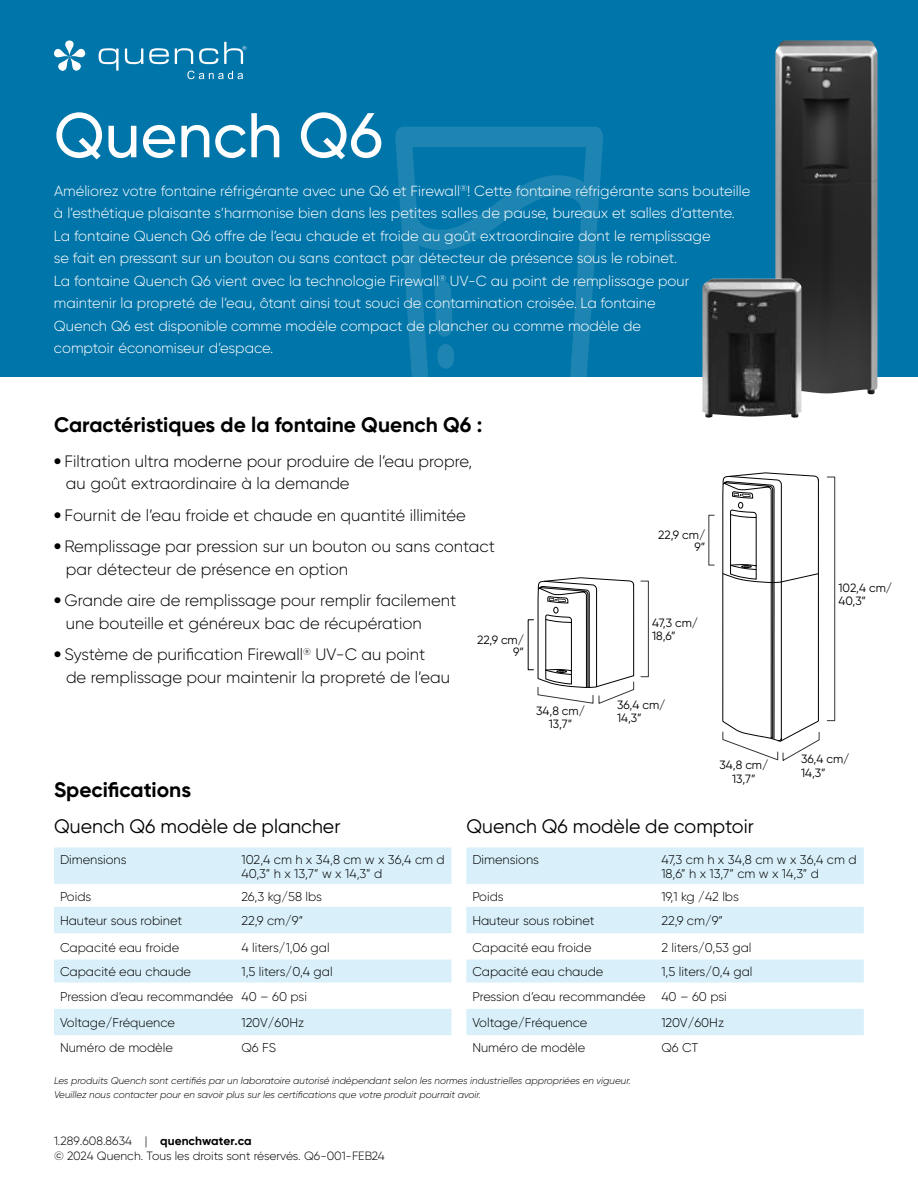
<style>
.page{position:relative;width:918px;height:1188px;background:#fff}
.page>*{position:absolute;margin:0;border:0;box-sizing:border-box;transform-origin:0 0}
.t1{font:500 63px "Gilroy";color:#fff}
.t2{font:700 21px "Gilroy";color:#000}
.t3{font:19.5px "Gilroy";color:#000}
.t4{font:300 16.5px/22.5px "Gilroy";color:#000}
.t5{font:300 14.7px/22.5px "Gilroy";color:#fff}
.t6{font:300 12.75px/13.5px "Gilroy";color:#000}
.t7{font:12px/13.5px "Gilroy";color:#000}
.t8{font:300 12px/15px "Gilroy";color:#000}
.t9{font:italic 300 9.75px/13.5px "Gilroy";color:#000}
.s1{font-weight:800}
.s2{font-weight:700}
</style>
<div class="page">
<div style="left:0;top:0;width:918px;height:377px;background:#0075a9"></div>
<svg style="left:395px;top:127px;width:208px;height:250px"></svg>
<svg style="left:400px;top:175px;width:198px;height:75px"></svg>
<svg style="left:437px;top:344px;width:17px;height:25px"></svg>
<svg style="left:434px;top:281px;width:19px;height:56px"></svg>
<img style="left:775px;top:40px;width:103px;height:354px">
<img style="left:702px;top:279px;width:99px;height:139px">
<svg style="left:537px;top:577px;width:97px;height:127px"></svg>
<svg style="left:722px;top:473px;width:98px;height:288px"></svg>
<svg style="left:54px;top:848px;width:398px;height:187px;fill:#d9f0fa"></svg>
<svg style="left:466px;top:848px;width:398px;height:187px;fill:#d9f0fa"></svg>
<svg style="left:99px;top:48px;width:20px;height:23px"></svg>
<svg style="left:125px;top:49px;width:18px;height:15px"></svg>
<svg style="left:149px;top:48px;width:20px;height:16px"></svg>
<svg style="left:175px;top:48px;width:18px;height:16px"></svg>
<svg style="left:187px;top:71px;width:56px;height:8px"></svg>
<svg style="left:199px;top:42px;width:47px;height:22px"></svg>
<div style="left:65px;top:41px;width:9px;height:16px;background:#fff;border-radius:4px"></div>
<svg style="left:54px;top:49px;width:31px;height:22px"></svg>
<h1 class="t1" style="left:54px;top:96px;width:331px">Quench Q6</h1>
<p class="t5" style="left:54px;top:179px;width:698px">Améliorez votre fontaine réfrigérante avec une Q6 et Firewall<sup>®</sup>! Cette fontaine réfrigérante sans bouteille à l’esthétique plaisante s’harmonise bien dans les petites salles de pause, bureaux et salles d’attente.<br>La fontaine Quench Q6 offre de l’eau chaude et froide au goût extraordinaire dont le remplissage<br>se fait en pressant sur un bouton ou sans contact par détecteur de présence sous le robinet.<br>La fontaine Quench Q6 vient avec la technologie Firewall<sup>®</sup> UV-C au point de remplissage pour maintenir la propreté de l’eau, ôtant ainsi tout souci de contamination croisée. La fontaine<br>Quench Q6 est disponible comme modèle compact de plancher ou comme modèle de<br>comptoir économiseur d’espace.</p>
<h2 class="t2" style="left:54px;top:412px;width:430px">Caractéristiques de la fontaine Quench Q6 :</h2>
<p class="t4" style="left:66px;top:450px;width:408px;text-indent:-12px"><span class="s1">•</span> Filtration ultra moderne pour produire de l’eau propre, au goût extraordinaire à la demande</p>
<p class="t4" style="left:54px;top:504px;width:413px"><span class="s1">•</span> Fournit de l’eau froide et chaude en quantité illimitée</p>
<p class="t4" style="left:66px;top:535px;width:431px;text-indent:-12px"><span class="s1">•</span> Remplissage par pression sur un bouton ou sans contact par détecteur de présence en option</p>
<p class="t4" style="left:66px;top:589px;width:392px;text-indent:-12px"><span class="s1">•</span> Grande aire de remplissage pour remplir facilement une bouteille et généreux bac de récupération</p>
<p class="t4" style="left:66px;top:643px;width:386px;text-indent:-12px"><span class="s1">•</span> Système de purification Firewall<sup>®</sup> UV-C au point<br>de remplissage pour maintenir la propreté de l’eau</p>
<p class="t7" style="left:658px;top:529px;width:49px;line-height:12px;text-align:right">22,9 cm/<br>9”</p>
<p class="t7" style="left:652px;top:616px;width:48px">47,3 cm/</p>
<p class="t7" style="left:477px;top:633px;width:49px">22,9 cm/</p>
<p class="t7" style="left:652px;top:629px;width:25px">18,6”</p>
<p class="t7" style="left:513px;top:645px;width:12px">9”</p>
<p class="t7" style="left:536px;top:704px;width:51px;text-align:center">34,8 cm/<br>13,7”</p>
<p class="t7" style="left:617px;top:698px;width:50px">36,4 cm/<br>14,3”</p>
<p class="t7" style="left:838px;top:581px;width:55px">102,4 cm/<br>40,3”</p>
<p class="t7" style="left:801px;top:752px;width:50px">36,4 cm/<br>14,3”</p>
<p class="t7" style="left:719px;top:758px;width:51px;text-align:center">34,8 cm/<br>13,7”</p>
<h2 class="t2" style="left:54px;top:776px;width:139px">Specifications</h2>
<h3 class="t3" style="left:54px;top:814px;width:288px">Quench Q6 modèle de plancher</h3>
<h3 class="t3" style="left:466px;top:814px;width:289px">Quench Q6 modèle de comptoir</h3>
<p class="t6" style="left:60px;top:853px;width:68px">Dimensions</p>
<p class="t6" style="left:241px;top:853px;width:205px">102,4 cm h x 34,8 cm w x 36,4 cm d<br>40,3” h x 13,7” w x 14,3” d</p>
<p class="t6" style="left:60px;top:889px;width:33px">Poids</p>
<p class="t6" style="left:241px;top:889px;width:82px">26,3 kg/58 lbs</p>
<p class="t6" style="left:60px;top:914px;width:124px">Hauteur sous robinet</p>
<p class="t6" style="left:241px;top:914px;width:63px">22,9 cm/9”</p>
<p class="t6" style="left:60px;top:940px;width:121px">Capacité eau froide</p>
<p class="t6" style="left:241px;top:940px;width:90px">4 liters/1,06 gal</p>
<p class="t6" style="left:60px;top:965px;width:133px">Capacité eau chaude</p>
<p class="t6" style="left:472px;top:853px;width:68px">Dimensions</p>
<p class="t6" style="left:661px;top:853px;width:197px">47,3 cm h x 34,8 cm w x 36,4 cm d<br>18,6” h x 13,7” cm w x 14,3” d</p>
<p class="t6" style="left:472px;top:889px;width:33px">Poids</p>
<p class="t6" style="left:661px;top:889px;width:79px">19,1 kg /42 lbs</p>
<p class="t6" style="left:472px;top:914px;width:124px">Hauteur sous robinet</p>
<p class="t6" style="left:661px;top:914px;width:63px">22,9 cm/9”</p>
<p class="t6" style="left:472px;top:940px;width:121px">Capacité eau froide</p>
<p class="t6" style="left:661px;top:940px;width:92px">2 liters/0,53 gal</p>
<p class="t6" style="left:472px;top:965px;width:133px">Capacité eau chaude</p>
<p class="t6" style="left:472px;top:959px;width:282px;line-height:24.6px;text-indent:189px">1,5 liters/0,4 gal<br>Pression d’eau recommandée 40 – 60 psi</p>
<p class="t6" style="left:472px;top:1016px;width:116px">Voltage/Fréquence</p>
<p class="t6" style="left:661px;top:1016px;width:64px">120V/60Hz</p>
<p class="t6" style="left:472px;top:1040px;width:114px">Numéro de modèle</p>
<p class="t6" style="left:661px;top:1040px;width:39px">Q6 CT</p>
<p class="t9" style="left:54px;top:1074px;width:578px">Les produits Quench sont certifiés par un laboratoire autorisé indépendant selon les normes industrielles appropriées en vigueur.<br>Veuillez nous contacter pour en savoir plus sur les certifications que votre produit pourrait avoir.</p>
<p class="t8" style="left:54px;top:1133px;width:332px">1.289.608.8634 | <span class="s2">quenchwater.ca<br></span>© 2024 Quench. Tous les droits sont réservés. Q6-001-FEB24</p>
<p class="t6" style="left:60px;top:959px;width:274px;line-height:24.6px;text-indent:181px">1,5 liters/0,4 gal<br>Pression d’eau recommandée 40 – 60 psi</p>
<p class="t6" style="left:60px;top:1016px;width:116px">Voltage/Fréquence</p>
<p class="t6" style="left:241px;top:1016px;width:64px">120V/60Hz</p>
<p class="t6" style="left:60px;top:1040px;width:114px">Numéro de modèle</p>
<p class="t6" style="left:241px;top:1040px;width:36px">Q6 FS</p>
</div>
